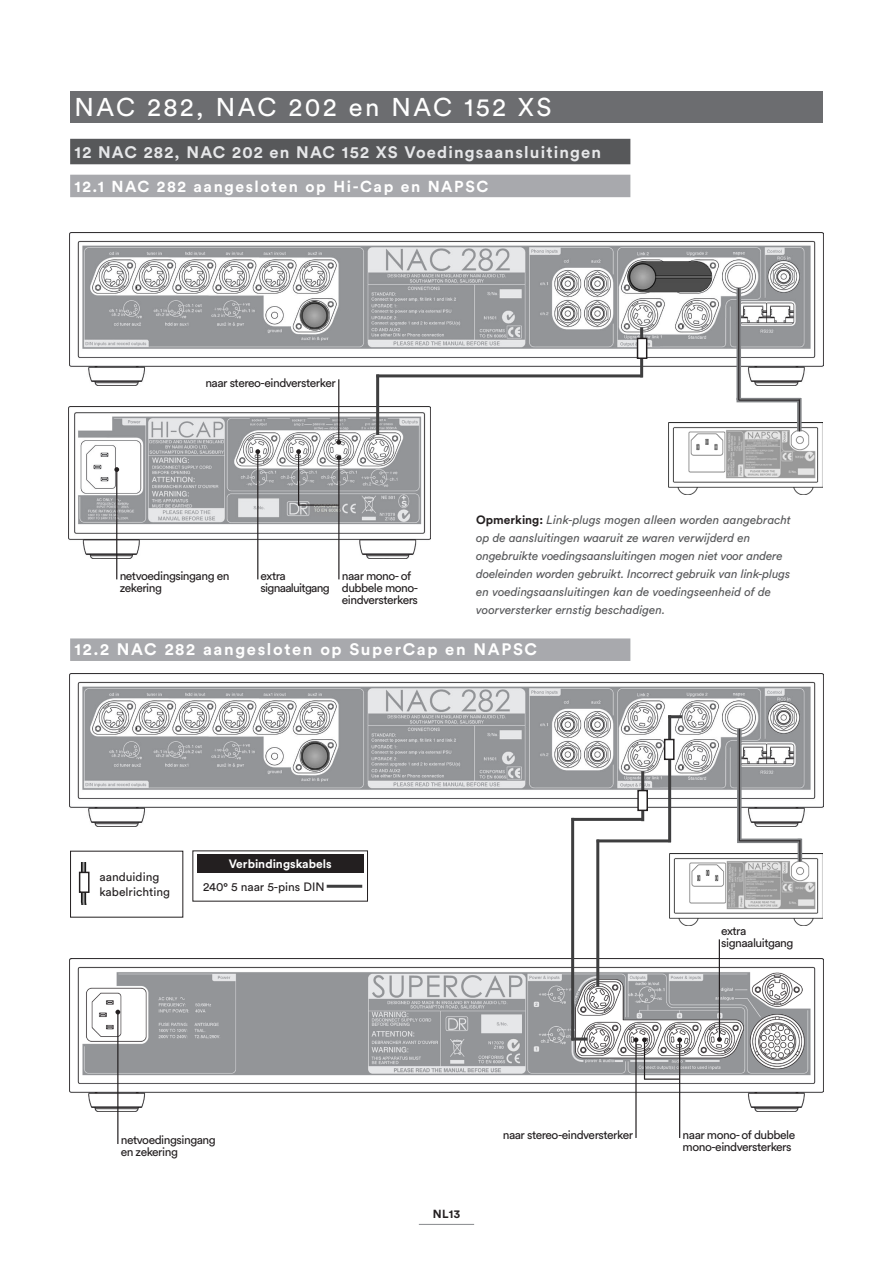
<style>
.page{position:relative;width:893px;height:1263px;background:#fff}
.page>*{position:absolute;margin:0;border:0;box-sizing:border-box;transform-origin:0 0}
.Banner{font:25.5px "Circular Std";letter-spacing:.1em;color:#fff}
.Bold_headers{font:700 16.5px "Circular Std";letter-spacing:.07em;color:#e6e7e9}
.Second_Section_Head{font:700 16.5px "Circular Std";letter-spacing:.1em;color:#fff}
.Second_Section_Head-2{font:700 15.75px "Circular Std";letter-spacing:.1em;color:#fff}
.Note{font:italic 12px/18px "Circular Std";letter-spacing:-.005em;color:#57585a}
.Diag_Label__L{font:12px/12px "Circular Std";letter-spacing:-.04em;color:#231f20}
.Diag_Label__R{font:12px/12px "Circular Std";letter-spacing:-.04em;color:#231f20}
.Diag_Label__L-2{font:12px/14.4px "Circular Std";color:#231f20}
.Diag_Label__L-3{font:12px/12px "Circular Std";letter-spacing:-.06em;color:#231f20}
.Diag_Label__L-4{font:12px "Circular Std";letter-spacing:-.005em;color:#231f20}
.t1{font:700 12px "Circular Std";color:#fff}
.t2{font:700 11.7px "Circular Std";color:#231f20}
.s1{font-weight:700;font-style:normal;color:#231f20}
</style>
<div class="page">
<hr style="left:419px;top:1224px;width:55px;height:1px;background:#939598">
<div style="left:70px;top:91px;width:753px;height:32px;background:#6c6d70"></div>
<div style="left:70px;top:139px;width:560px;height:25px;background:#57585a"></div>
<div style="left:70px;top:175px;width:560px;height:22px;background:#a8a9ad"></div>
<img style="left:70px;top:674px;width:754px;height:152px">
<img style="left:69px;top:233px;width:754px;height:152px">
<img style="left:301px;top:742px;width:28px;height:28px">
<img style="left:300px;top:301px;width:29px;height:29px">
<img style="left:70px;top:959px;width:754px;height:152px">
<hr style="left:117px;top:1012px;width:1px;height:132px;background:#231f20">
<svg style="left:115px;top:1010px;width:5px;height:4px"></svg>
<hr style="left:635px;top:1040px;width:2px;height:98px;background:#231f20">
<hr style="left:679px;top:1040px;width:1px;height:98px;background:#231f20">
<svg style="left:677px;top:1037px;width:5px;height:5px"></svg>
<hr style="left:644px;top:1040px;width:1px;height:39px;background:#231f20">
<svg style="left:634px;top:1037px;width:13px;height:5px"></svg>
<hr style="left:644px;top:1078px;width:36px;height:2px;background:#231f20">
<hr style="left:719px;top:939px;width:1px;height:100px;background:#231f20">
<svg style="left:717px;top:1037px;width:5px;height:5px"></svg>
<hr style="left:596px;top:839px;width:3px;height:148px;background:#3e3e3f">
<hr style="left:668px;top:715px;width:3px;height:127px;background:#3e3e3f">
<hr style="left:597px;top:839px;width:74px;height:3px;background:#3e3e3f">
<hr style="left:668px;top:715px;width:14px;height:3px;background:#3e3e3f">
<hr style="left:571px;top:818px;width:3px;height:222px;background:#3e3e3f">
<hr style="left:641px;top:771px;width:3px;height:50px;background:#3e3e3f">
<hr style="left:572px;top:818px;width:70px;height:3px;background:#3e3e3f">
<hr style="left:571px;top:1037px;width:16px;height:3px;background:#3e3e3f">
<div style="left:638px;top:790px;width:9px;height:20px;background:#fff"></div>
<div style="left:637px;top:790px;width:11px;height:21px;border:1px solid #231f20"></div>
<div style="left:665px;top:739px;width:9px;height:20px;background:#fff"></div>
<div style="left:664px;top:739px;width:11px;height:21px;border:1px solid #231f20"></div>
<img style="left:669px;top:853px;width:154px;height:72px">
<img style="left:669px;top:423px;width:153px;height:72px">
<div style="left:737px;top:729px;width:5px;height:112px;background:#77797c"></div>
<svg style="left:736px;top:288px;width:5px;height:110px"></svg>
<svg style="left:798px;top:839px;width:4px;height:22px"></svg>
<svg style="left:797px;top:398px;width:5px;height:33px"></svg>
<svg style="left:737px;top:838px;width:64px;height:5px"></svg>
<svg style="left:736px;top:398px;width:63px;height:4px"></svg>
<hr style="left:739px;top:729px;width:1px;height:112px;background:#231f20">
<hr style="left:738px;top:288px;width:1px;height:112px;background:#231f20">
<svg style="left:799px;top:841px;width:1px;height:20px"></svg>
<hr style="left:799px;top:399px;width:1px;height:32px;background:#231f20">
<hr style="left:739px;top:840px;width:61px;height:1px;background:#231f20">
<hr style="left:739px;top:400px;width:60px;height:1px;background:#231f20">
<img style="left:81px;top:862px;width:7px;height:43px">
<div style="left:80px;top:872px;width:9px;height:20px;background:#fff"></div>
<div style="left:79px;top:872px;width:11px;height:21px;border:1px solid #231f20"></div>
<div style="left:197px;top:854px;width:167px;height:19px;background:#231f20"></div>
<hr style="left:327px;top:885px;width:35px;height:3px;background:#3e3e3f">
<div style="left:70px;top:638px;width:560px;height:23px;background:#a8a9ad"></div>
<img style="left:69px;top:406px;width:361px;height:153px">
<hr style="left:116px;top:469px;width:1px;height:110px;background:#231f20">
<svg style="left:114px;top:467px;width:5px;height:5px"></svg>
<hr style="left:338px;top:379px;width:1px;height:63px;background:#231f20">
<svg style="left:336px;top:440px;width:5px;height:5px"></svg>
<hr style="left:298px;top:452px;width:1px;height:53px;background:#231f20">
<svg style="left:296px;top:449px;width:5px;height:5px"></svg>
<hr style="left:338px;top:458px;width:1px;height:121px;background:#231f20">
<svg style="left:336px;top:455px;width:5px;height:5px"></svg>
<hr style="left:298px;top:504px;width:41px;height:2px;background:#231f20">
<hr style="left:257px;top:452px;width:1px;height:127px;background:#231f20">
<svg style="left:255px;top:449px;width:5px;height:5px"></svg>
<hr style="left:376px;top:374px;width:3px;height:61px;background:#3e3e3f">
<hr style="left:640px;top:327px;width:3px;height:50px;background:#3e3e3f">
<hr style="left:376px;top:374px;width:267px;height:3px;background:#3e3e3f">
<div style="left:637px;top:338px;width:10px;height:20px;background:#fff"></div>
<div style="left:637px;top:338px;width:10px;height:21px;border:1px solid #231f20"></div>
<img style="left:627px;top:261px;width:85px;height:31px">
<p class="Banner" style="left:74px;top:92px;width:479px">NAC 282, NAC 202 en NAC 152 XS</p>
<p class="Bold_headers" style="left:74px;top:141px;width:528px">12 NAC 282, NAC 202 en NAC 152 XS Voedingsaansluitingen</p>
<p class="Second_Section_Head-2" style="left:74px;top:176px;width:416px">12.1 NAC 282 aangesloten op Hi-Cap en NAPSC</p>
<p class="Diag_Label__R" style="left:205px;top:377px;width:132px">naar stereo-eindversterker</p>
<p class="Diag_Label__L" style="left:120px;top:569px;width:111px">netvoedingsingang en zekering</p>
<p class="Diag_Label__L" style="left:342px;top:569px;width:78px">naar mono- of dubbele mono&shy;eindversterkers</p>
<p class="Diag_Label__L-3" style="left:261px;top:570px;width:71px">extra signaaluitgang</p>
<p class="Note" style="left:476px;top:510px;width:316px"><span class="s1">Opmerking:</span> Link-plugs mogen alleen worden aangebracht op de aansluitingen waaruit ze waren verwijderd en ongebruikte voedingsaansluitingen mogen niet voor andere doeleinden worden gebruikt. Incorrect gebruik van link-plugs en voedingsaansluitingen kan de voedingseenheid of de voorversterker ernstig beschadigen.</p>
<p class="Second_Section_Head" style="left:74px;top:639px;width:464px">12.2 NAC 282 aangesloten op SuperCap en NAPSC</p>
<p class="Diag_Label__L-2" style="left:100px;top:869px;width:72px">aanduiding kabelrichting</p>
<p class="t1" style="left:229px;top:856px;width:104px">Verbindingskabels</p>
<p class="Diag_Label__L-4" style="left:203px;top:880px;width:123px">240° 5 naar 5-pins DIN</p>
<p class="Diag_Label__L" style="left:121px;top:1133px;width:96px">netvoedingsingang en zekering</p>
<p class="Diag_Label__R" style="left:721px;top:924px;width:74px">extra signaaluitgang</p>
<p class="t2" style="left:433px;top:1207px;width:29px">Nl13</p>
<p class="Diag_Label__L" style="left:503px;top:1128px;width:132px">naar stereo-eindversterker</p>
<p class="Diag_Label__R" style="left:683px;top:1128px;width:114px">naar mono- of dubbele mono-eindversterkers</p>
</div>
